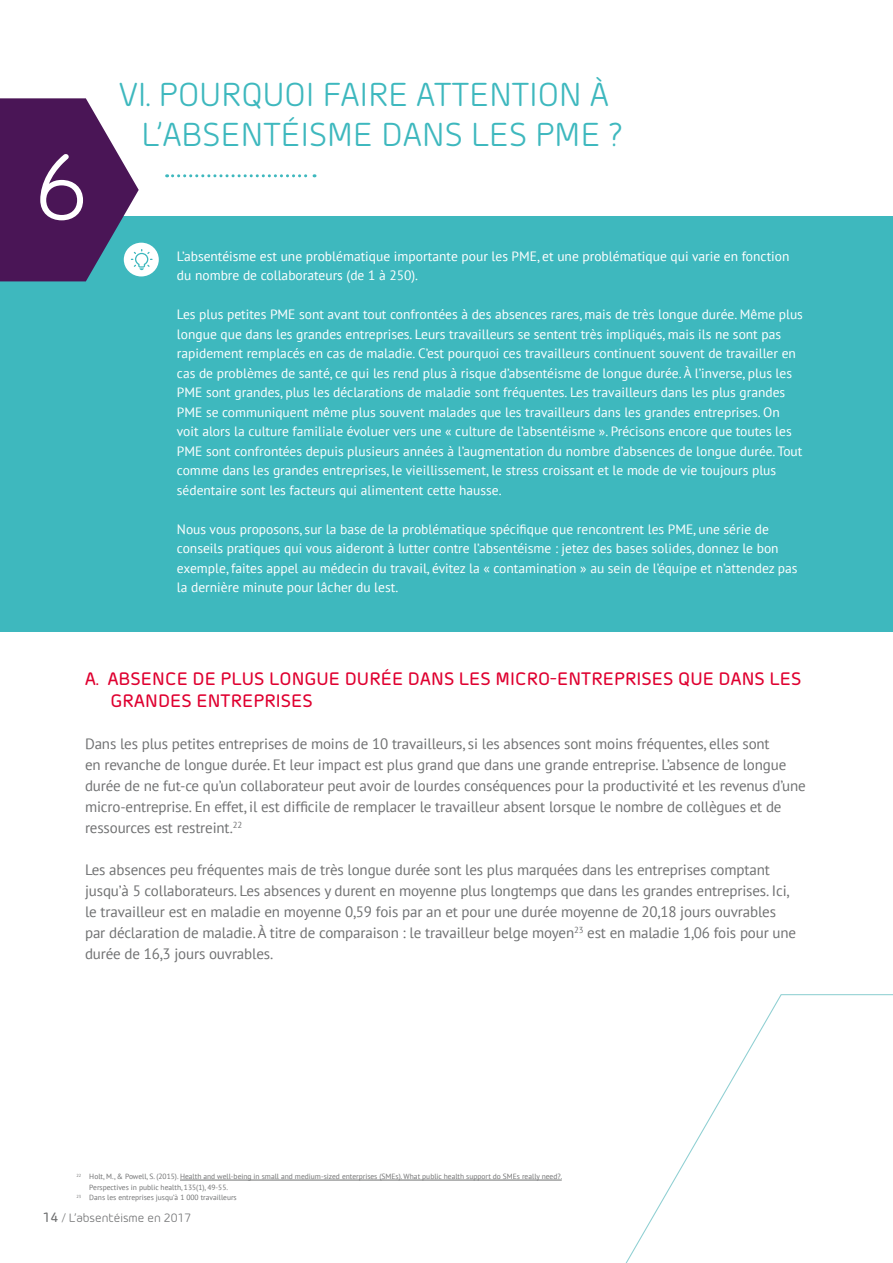
<style>
.page{position:relative;width:893px;height:1263px;background:#fff}
.page>*{position:absolute;margin:0;border:0;box-sizing:border-box;transform-origin:0 0}
.t1{font:93px "Morebi Rounded";color:#fff}
.t2{font:33px/39.6px "Morebi Rounded";letter-spacing:.005em;color:#3eb8be}
.t3{font:500 18px/21.6px "Morebi Rounded";letter-spacing:.005em;color:#df0030}
.t4{font:15px/21px "PT Sans";letter-spacing:-.01em;color:#707172}
.t5{font:13.5px/19.5px "PT Sans";color:#fff}
.t6{font:12px "Morebi Rounded";color:#707172}
.t7{font:7.5px "PT Sans";color:#707172}
.s1{font-weight:500;font-size:13.5px}
</style>
<div class="page">
<div style="left:0;top:216px;width:893px;height:415px;background:#3eb8be"></div>
<svg style="left:167px;top:174px;width:148px;height:3px"></svg>
<div style="left:124px;top:243px;width:35px;height:33px;background:#fff;border-radius:50%"></div>
<svg style="left:0;top:98px;width:153px;height:183px"></svg>
<hr style="left:180px;top:1180px;width:382px;height:1px;background:#707172">
<svg style="left:332px;top:994px;width:561px;height:269px"></svg>
<h1 class="t1" style="left:35px;top:124px;width:55px">6</h1>
<h2 class="t2" style="left:142px;top:73px;width:483px;text-indent:-23px">VI. POURQUOI FAIRE ATTENTION À<br>L’ABSENTÉISME DANS LES PME ?</h2>
<p class="t5" style="left:177px;top:246px;width:614px">L’absentéisme est une problématique importante pour les PME, et une problématique qui varie en fonction du nombre de collaborateurs (de 1 à 250).</p>
<p class="t5" style="left:177px;top:304px;width:628px">Les plus petites PME sont avant tout confrontées à des absences rares, mais de très longue durée. Même plus longue que dans les grandes entreprises. Leurs travailleurs se sentent très impliqués, mais ils ne sont pas rapidement remplacés en cas de maladie. C’est pourquoi ces travailleurs continuent souvent de travailler en cas de problèmes de santé, ce qui les rend plus à risque d’absentéisme de longue durée. À l’inverse, plus les PME sont grandes, plus les déclarations de maladie sont fréquentes. Les travailleurs dans les plus grandes PME se communiquent même plus souvent malades que les travailleurs dans les grandes entreprises. On voit alors la culture familiale évoluer vers une « culture de l’absentéisme ». Précisons encore que toutes les PME sont confrontées depuis plusieurs années à l’augmentation du nombre d’absences de longue durée. Tout comme dans les grandes entreprises, le vieillissement, le stress croissant et le mode de vie toujours plus sédentaire sont les facteurs qui alimentent cette hausse.</p>
<p class="t5" style="left:177px;top:519px;width:622px">Nous vous proposons, sur la base de la problématique spécifique que rencontrent les PME, une série de conseils pratiques qui vous aideront à lutter contre l’absentéisme : jetez des bases solides, donnez le bon exemple, faites appel au médecin du travail, évitez la « contamination » au sein de l’équipe et n’attendez pas la dernière minute pour lâcher du lest.</p>
<h3 class="t3" style="left:111px;top:667px;width:692px;text-indent:-26px">A. ABSENCE DE PLUS LONGUE DURÉE DANS LES MICRO-ENTREPRISES QUE DANS LES<br>GRANDES ENTREPRISES</h3>
<p class="t4" style="left:85px;top:733px;width:722px">Dans les plus petites entreprises de moins de 10 travailleurs, si les absences sont moins fréquentes, elles sont<br>en revanche de longue durée. Et leur impact est plus grand que dans une grande entreprise. L’absence de longue durée de ne fut-ce qu’un collaborateur peut avoir de lourdes conséquences pour la productivité et les revenus d’une micro-entreprise. En effet, il est difficile de remplacer le travailleur absent lorsque le nombre de collègues et de ressources est restreint.<sup>22</sup></p>
<p class="t4" style="left:85px;top:859px;width:713px">Les absences peu fréquentes mais de très longue durée sont les plus marquées dans les entreprises comptant jusqu’à 5 collaborateurs. Les absences y durent en moyenne plus longtemps que dans les grandes entreprises. Ici, le travailleur est en maladie en moyenne 0,59 fois par an et pour une durée moyenne de 20,18 jours ouvrables par déclaration de maladie. À titre de comparaison : le travailleur belge moyen<sup>23</sup> est en maladie 1,06 fois pour une durée de 16,3 jours ouvrables.</p>
<p class="t7" style="left:77px;top:1172px;width:487px"><sup>22</sup> Holt, M., &amp; Powell, S. (2015). Health and well-being in small and medium-sized enterprises (SMEs). What public health support do SMEs really need?.</p>
<p class="t7" style="left:89px;top:1182px;width:140px">Perspectives in public health, 135(1), 49-55.</p>
<p class="t7" style="left:77px;top:1193px;width:162px"><sup>23</sup> Dans les entreprises jusqu’à 1 000 travailleurs</p>
<p class="t6" style="left:43px;top:1210px;width:150px"><span class="s1">14</span> / L’absentéisme en 2017</p>
</div>
